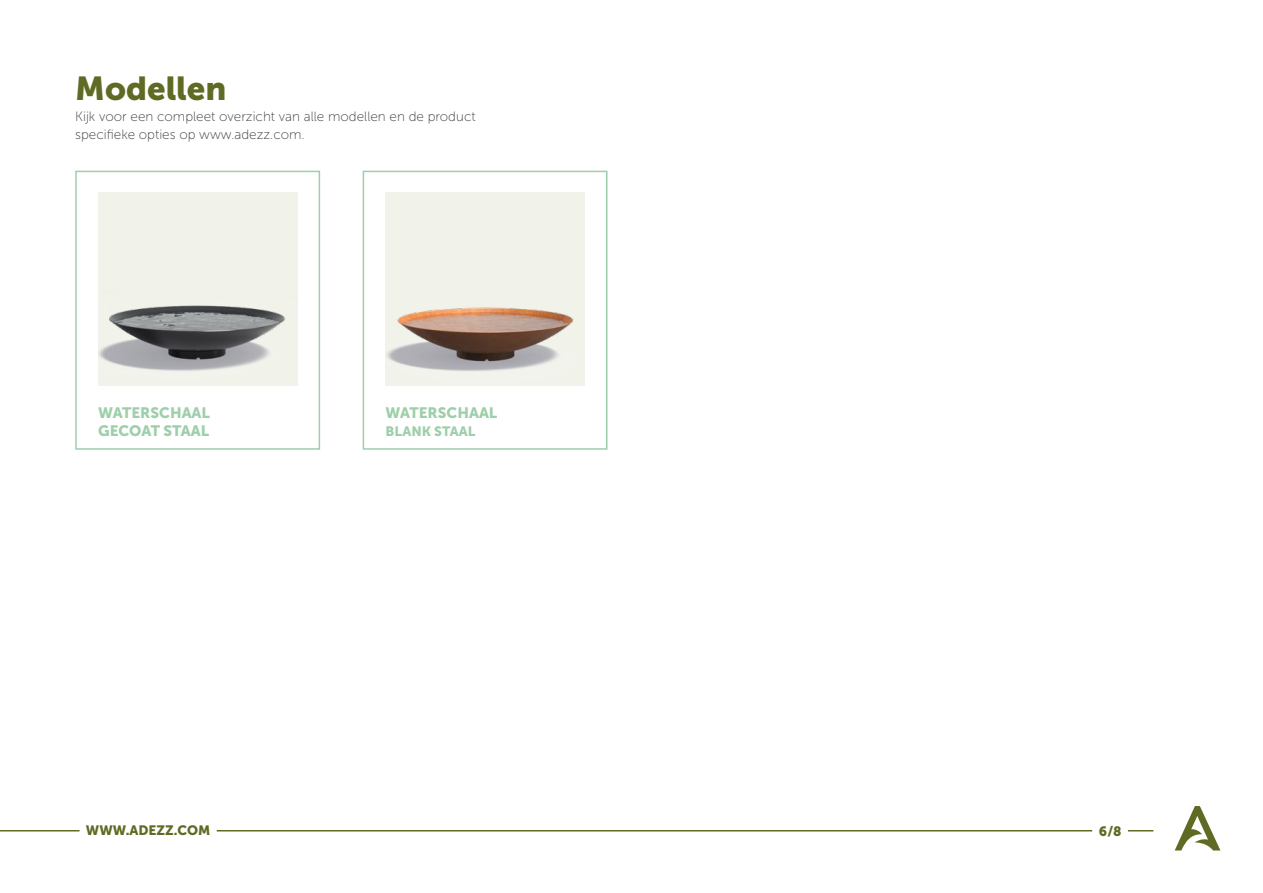
<style>
.page{position:relative;width:1263px;height:893px;background:#fff}
.page>*{position:absolute;margin:0;border:0;box-sizing:border-box;transform-origin:0 0}
.t1{font:33px "Museo Sans 900";color:#5f6b24}
.t2{font:15px/18px "Museo Sans 900";color:#9ecfaa}
.t3{font:13.5px/18px "Museo Sans 100";color:#3c3c3b}
.t4{font:13.5px "Museo Sans 900";color:#5f6b24}
.t5{font:13.5px "Museo Sans 900";color:#9ecfaa}
</style>
<div class="page">
<svg style="left:1175px;top:806px;width:45px;height:44px"></svg>
<svg style="left:1128px;top:830px;width:25px;height:1px"></svg>
<hr style="left:0;top:830px;width:80px;height:1px;background:#5f6b24">
<hr style="left:217px;top:830px;width:875px;height:1px;background:#5f6b24">
<div style="left:98px;top:192px;width:199px;height:193px;background:#f1f3eb"></div>
<img style="left:99px;top:305px;width:187px;height:66px">
<img style="left:385px;top:192px;width:200px;height:193px">
<div style="left:75px;top:171px;width:245px;height:279px;border:2px solid #9ecfaa"></div>
<div style="left:363px;top:171px;width:244px;height:279px;border:2px solid #9ecfaa"></div>
<h1 class="t1" style="left:75px;top:70px;width:153px">Modellen</h1>
<p class="t3" style="left:75px;top:107px;width:402px">Kijk voor een compleet overzicht van alle modellen en de product specifieke opties op www.adezz.com.</p>
<p class="t2" style="left:98px;top:403px;width:113px">WATERSCHAAL<br>GECOAT STAAL</p>
<p class="t2" style="left:385px;top:403px;width:113px">WATERSCHAAL</p>
<p class="t5" style="left:385px;top:423px;width:91px">BLANK STAAL</p>
<p class="t4" style="left:86px;top:823px;width:126px">WWW.ADEZZ.COM</p>
<p class="t4" style="left:1099px;top:823px;width:24px">6/8</p>
</div>
